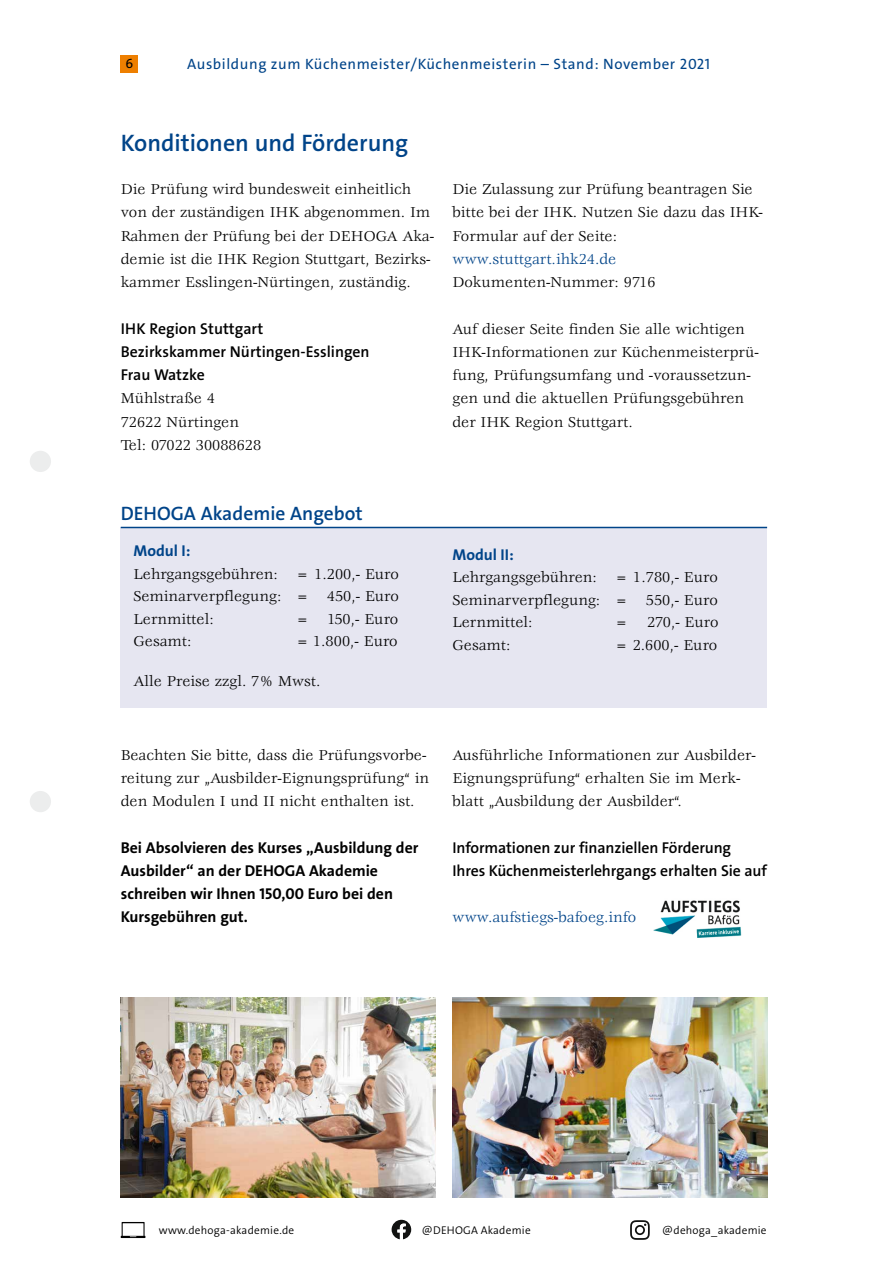
<style>
.page{position:relative;width:893px;height:1263px;background:#fff}
.page>*{position:absolute;margin:0;border:0;box-sizing:border-box;transform-origin:0 0}
.t1{font:600 24px "The Sans Os F";color:#004489}
.t2{font:600 19.5px "The Sans Os F";color:#004489}
.t3{font:15.75px/23.2px "Veljovic Std";color:#000}
.t4{font:600 15.75px/23.2px "The Sans Os F";letter-spacing:-.005em;color:#000}
.t5{font:700 15.75px/23.2px "The Sans Os F";color:#000}
.t6{font:15.75px "Veljovic Std";color:#004489}
.t7{font:700 15.75px "The Sans Os F";color:#004489}
.t8{font:15px "The Sans Os F";letter-spacing:.04em;color:#004489}
.t9{font:13.5px "The Sans Os F";color:#000}
.t10{font:300 11.25px "The Sans Os F";letter-spacing:.02em;color:#000}
</style>
<div class="page">
<div style="left:30px;top:451px;width:21px;height:21px;background:#eceded;border-radius:50%"></div>
<div style="left:30px;top:791px;width:21px;height:21px;background:#eceded;border-radius:50%"></div>
<div style="left:121px;top:55px;width:17px;height:17px;background:#ee7f00"></div>
<div style="left:121px;top:527px;width:646px;height:181px;background:#e6e6f1"></div>
<hr style="left:121px;top:527px;width:646px;height:1px;background:#004489">
<img style="left:121px;top:998px;width:314px;height:199px">
<img style="left:452px;top:998px;width:315px;height:199px">
<svg style="left:392px;top:1220px;width:19px;height:19px"></svg>
<svg style="left:630px;top:1220px;width:20px;height:20px"></svg>
<svg style="left:121px;top:1222px;width:24px;height:16px"></svg>
<img style="left:653px;top:900px;width:89px;height:38px">
<p class="t9" style="left:125px;top:55px;width:9px">6</p>
<p class="t8" style="left:187px;top:55px;width:525px">Ausbildung zum Küchenmeister/Küchenmeisterin – Stand: November 2021</p>
<h1 class="t1" style="left:121px;top:127px;width:289px">Konditionen und Förderung</h1>
<p class="t3" style="left:121px;top:178px;width:315px">Die Prüfung wird bundesweit einheitlich von der zuständigen IHK abgenommen. Im Rahmen der Prüfung bei der DEHOGA Aka&shy;demie ist die IHK Region Stuttgart, Bezirks&shy;kammer Esslingen-Nürtingen, zuständig.</p>
<p class="t4" style="left:121px;top:317px;width:250px">IHK Region Stuttgart<br>Bezirkskammer Nürtingen-Esslingen<br>Frau Watzke</p>
<p class="t3" style="left:121px;top:387px;width:142px">Mühlstraße 4<br>72622 Nürtingen<br>Tel: 07022 30088628</p>
<p class="t3" style="left:452px;top:178px;width:312px">Die Zulassung zur Prüfung beantragen Sie bitte bei der IHK. Nutzen Sie dazu das IHK-<br>Formular auf der Seite:</p>
<p class="t6" style="left:452px;top:250px;width:165px">www.stuttgart.ihk24.de</p>
<p class="t3" style="left:452px;top:271px;width:205px">Dokumenten-Nummer: 9716</p>
<p class="t3" style="left:452px;top:318px;width:308px">Auf dieser Seite finden Sie alle wichtigen IHK-Informationen zur Küchenmeisterprü&shy;fung, Prüfungsumfang und -voraussetzun&shy;gen und die aktuellen Prüfungsgebühren der IHK Region Stuttgart.</p>
<p class="t2" style="left:121px;top:501px;width:243px">DEHOGA Akademie Angebot</p>
<p class="t7" style="left:134px;top:541px;width:58px">Modul I:</p>
<p class="t3" style="left:134px;top:563px;width:267px;line-height:22.5px;text-align:justify">Lehrgangsgebühren: = 1.200,- Euro Seminarverpflegung: = 450,- Euro Lernmittel:</p>
<p class="t3" style="left:296px;top:608px;width:104px">= 150,- Euro</p>
<p class="t3" style="left:134px;top:630px;width:60px">Gesamt:</p>
<p class="t3" style="left:296px;top:630px;width:104px">= 1.800,- Euro</p>
<p class="t3" style="left:134px;top:671px;width:189px">Alle Preise zzgl. 7% Mwst.</p>
<p class="t7" style="left:452px;top:544px;width:63px">Modul II:</p>
<p class="t3" style="left:452px;top:567px;width:267px;line-height:22.5px;text-align:justify">Lehrgangsgebühren: = 1.780,- Euro Seminarverpflegung: = 550,- Euro Lernmittel:</p>
<p class="t3" style="left:614px;top:611px;width:105px">= 270,- Euro</p>
<p class="t3" style="left:452px;top:634px;width:60px">Gesamt:</p>
<p class="t3" style="left:614px;top:634px;width:104px">= 2.600,- Euro</p>
<p class="t3" style="left:121px;top:744px;width:310px">Beachten Sie bitte, dass die Prüfungsvorbe&shy;reitung zur „Ausbilder-Eignungsprüfung“ in den Modulen I und II nicht enthalten ist.</p>
<p class="t5" style="left:121px;top:836px;width:299px">Bei Absolvieren des Kurses „Ausbildung der Ausbilder“ an der DEHOGA Akademie schreiben wir Ihnen 150,00 Euro bei den Kursgebühren gut.</p>
<p class="t3" style="left:452px;top:744px;width:305px">Ausführliche Informationen zur Ausbilder-<br>Eignungsprüfung“ erhalten Sie im Merk&shy;blatt „Ausbildung der Ausbilder“.</p>
<p class="t4" style="left:452px;top:836px;width:316px">Informationen zur finanziellen Förderung<br>Ihres Küchenmeisterlehrgangs erhalten Sie auf</p>
<p class="t6" style="left:452px;top:909px;width:185px">www.aufstiegs-bafoeg.info</p>
<p class="t10" style="left:159px;top:1223px;width:137px">www.dehoga-akademie.de</p>
<p class="t10" style="left:422px;top:1223px;width:110px">@DEHOGA Akademie</p>
<p class="t10" style="left:662px;top:1223px;width:106px">@dehoga_akademie</p>
</div>
